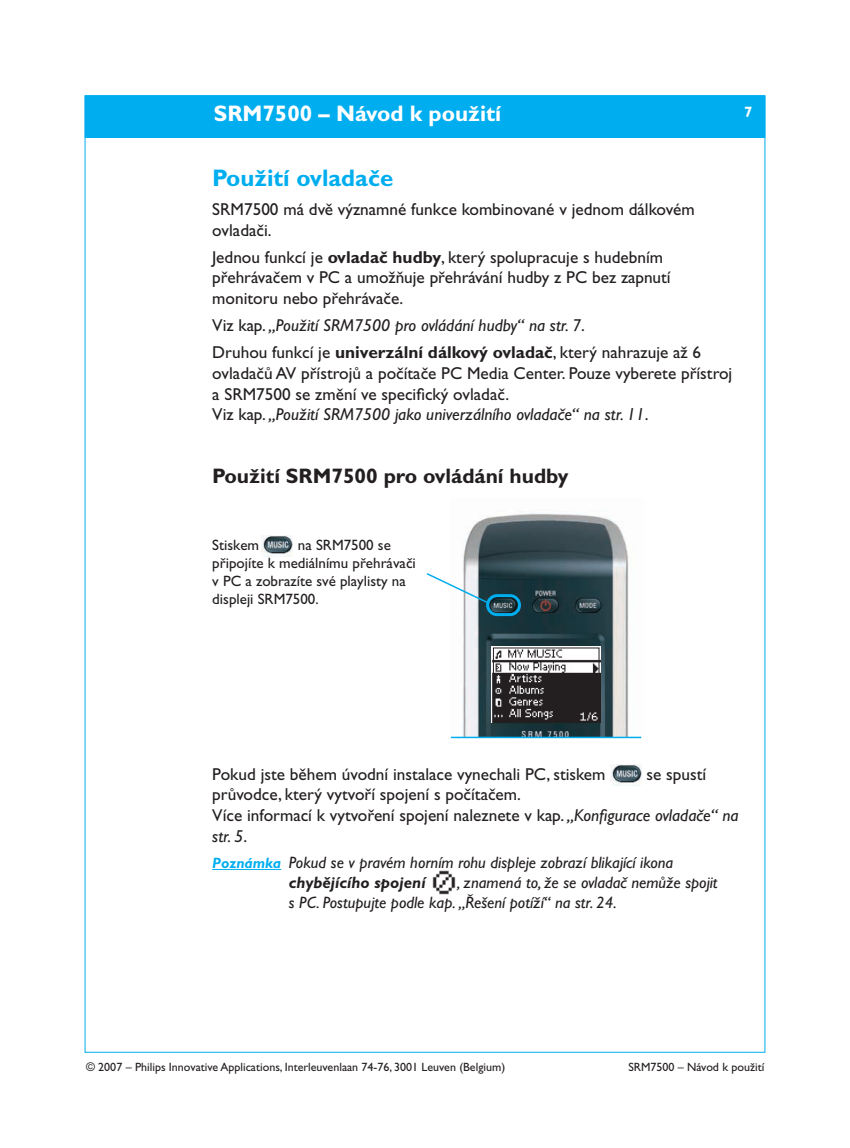
<style>
.page{position:relative;width:850px;height:1148px;background:#fff}
.page>*{position:absolute;margin:0;border:0;box-sizing:border-box;transform-origin:0 0}
.t1{font:700 24px "Gill Sans CE";color:#00aeef}
.t2{font:700 22.5px "Gill Sans CE";color:#fff}
.t3{font:700 21px "Gill Sans CE";color:#231f20}
.t4{font:17.25px/20.7px "Gill Sans CE";color:#231f20}
.t5{font:italic 16.5px/19.8px "Gill Sans CE";color:#231f20}
.t6{font:15px/18px "Gill Sans CE";color:#231f20}
.t7{font:12px "Gill Sans CE";color:#231f20}
.s1{font-weight:700}
.s2{font-style:italic}
.s3{font-weight:700;font-size:15px;color:#00aeef}
</style>
<div class="page">
<div style="left:85px;top:96px;width:679px;height:41px;background:#00aeef"></div>
<div style="left:85px;top:95px;width:680px;height:43px;border:2px solid #00aeef"></div>
<hr style="left:212px;top:869px;width:69px;height:1px;background:#00aeef">
<img style="left:462px;top:510px;width:180px;height:227px">
<hr style="left:451px;top:736px;width:190px;height:2px;background:#00aeef">
<img style="left:261px;top:535px;width:32px;height:21px">
<div style="left:486px;top:594px;width:35px;height:22px;border:3px solid #00aeef;border-radius:9px"></div>
<svg style="left:426px;top:571px;width:64px;height:33px"></svg>
<img style="left:491px;top:646px;width:109px;height:76px">
<div style="left:493px;top:647px;width:106px;height:74px;border:1px solid #231f20"></div>
<img style="left:610px;top:764px;width:32px;height:21px">
<img style="left:432px;top:870px;width:24px;height:25px">
<h2 class="t2" style="left:214px;top:101px;width:289px">SRM7500 – Návod k použití</h2>
<h1 class="t1" style="left:212px;top:164px;width:182px">Použití ovladače</h1>
<p class="t4" style="left:212px;top:199px;width:484px">SRM7500 má dvě významné funkce kombinované v jednom dálkovém ovladači.</p>
<p class="t4" style="left:212px;top:246px;width:460px">Jednou funkcí je <span class="s1">ovladač hudby</span>, který spolupracuje s hudebním přehrávačem v PC a umožňuje přehrávání hudby z PC bez zapnutí monitoru nebo přehrávače.</p>
<p class="t4" style="left:212px;top:312px;width:490px;line-height:27.2px">Viz kap. <span class="s2">„Použití SRM7500 pro ovládání hudby“ na str. 7</span>.<br>Druhou funkcí je <span class="s1">univerzální dálkový ovladač</span>, který nahrazuje až 6</p>
<p class="t4" style="left:212px;top:363px;width:521px">ovladačů AV přístrojů a počítače PC Media Center. Pouze vyberete přístroj a SRM7500 se změní ve specifický ovladač.<br>Viz kap. <span class="s2">„Použití SRM7500 jako univerzálního ovladače“ na str. 11</span>.</p>
<p class="t3" style="left:212px;top:464px;width:358px">Použití SRM7500 pro ovládání hudby</p>
<p class="t6" style="left:212px;top:535px;width:205px;text-indent:86px">na SRM7500 se připojíte k mediálnímu přehrávači v PC a zobrazíte své playlisty na displeji SRM7500.</p>
<p class="t6" style="left:212px;top:535px;width:48px">Stiskem</p>
<p class="t4" style="left:212px;top:763px;width:395px">Pokud jste během úvodní instalace vynechali PC, stiskem</p>
<p class="t4" style="left:646px;top:763px;width:61px">se spustí</p>
<p class="t4" style="left:212px;top:784px;width:528px">průvodce, který vytvoří spojení s počítačem.<br>Více informací k vytvoření spojení naleznete v kap. <span class="s2">„Konfigurace ovladače“ na str. 5</span>.</p>
<p class="t5" style="left:289px;top:852px;width:386px;text-indent:-77px"><span class="s3">Poznámka</span> Pokud se v pravém horním rohu displeje zobrazí blikající ikona <span class="s1">chybějícího spojení</span></p>
<p class="t5" style="left:289px;top:872px;width:430px;text-indent:168px">, znamená to, že se ovladač nemůže spojit s PC. Postupujte podle kap. „Řešení potíží“ na str. 24.</p>
<p class="t7" style="left:86px;top:1059px;width:420px">© 2007 – Philips Innovative Applications, Interleuvenlaan 74-76, 3001 Leuven (Belgium)</p>
<p class="t7" style="left:628px;top:1059px;width:137px">SRM7500 – Návod k použití</p>
</div>
